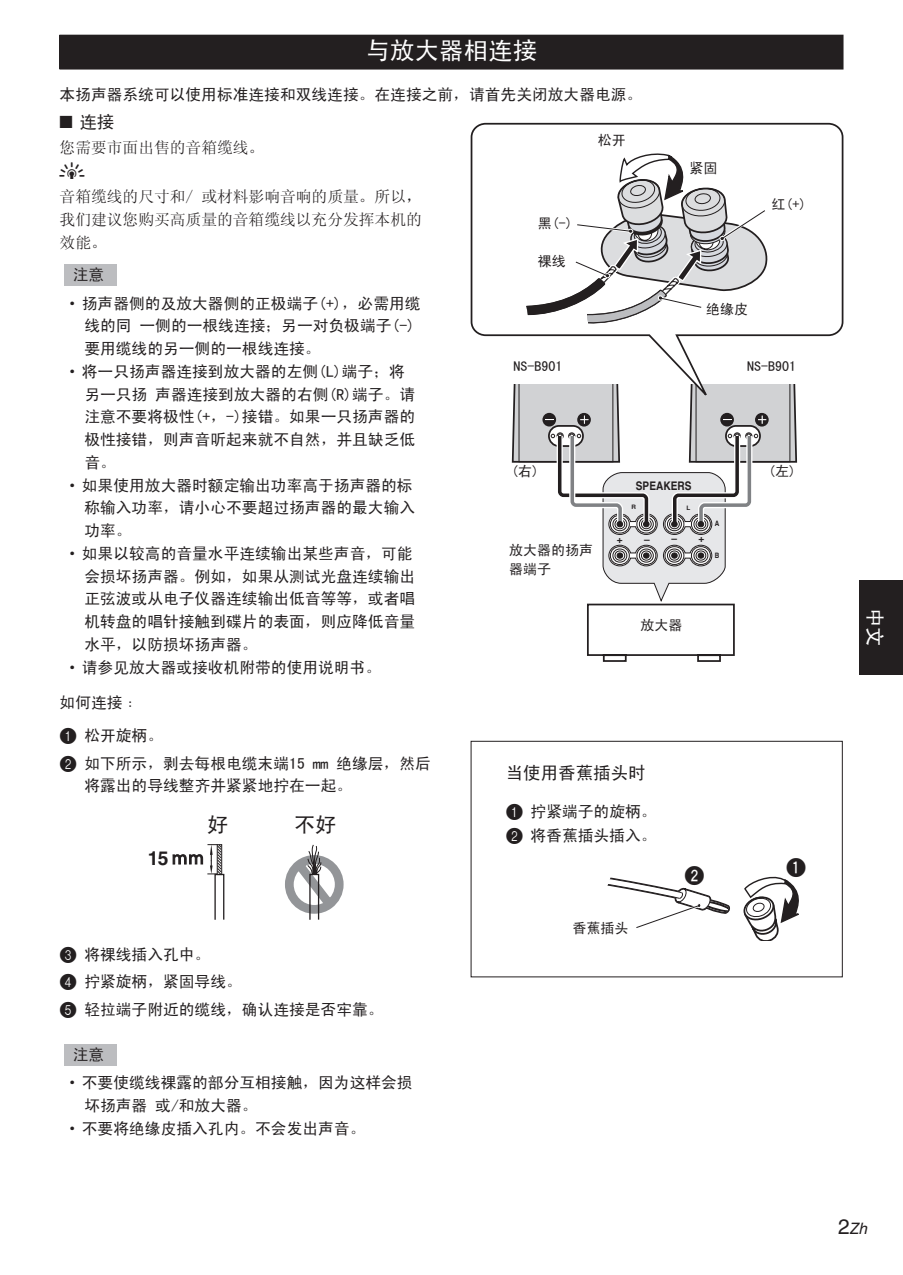
<style>
.page{position:relative;width:903px;height:1275px;background:#fff}
.page>*{position:absolute;margin:0;border:0;box-sizing:border-box;transform-origin:0 0}
.t1{font:24.5px "Sim Hei";color:#fff}
.t2{font:21px "HAV";color:#231f20}
.t3{font:700 19.6px "Numfr Invert";color:#231f20}
.t4{font:19.25px "Sim Hei";color:#fff}
.t5{font:700 19.25px "Helvetica LT Std";color:#231f20}
.t6{font:17.5px "Sim Hei";color:#231f20}
.t7{font:15.75px/28.7px "Sim Hei";color:#231f20}
.t8{font:15.75px/22.8px "Sim Sun";color:#231f20;text-align:justify}
.t9{font:italic 15.75px "Helvetica LT Std";color:#231f20}
.t10{font:14px/19.2px "Sim Hei";color:#231f20}
.t11{font:700 11.9px "Helvetica";color:#231f20;scale:.85 1}
.t12{font:700 9.8px "Helvetica";color:#231f20}
.t13{font:700 7.35px "Helvetica";color:#231f20;scale:.85 1}
.t14{font:700 6.12px "Helvetica";color:#231f20}
.s1{font-family:"Round Num";font-weight:900;font-size:17.5px}
.s2{font-family:"Helvetica";font-style:normal;font-size:21px}
</style>
<div class="page">
<div style="left:859px;top:580px;width:44px;height:94px;background:#231f20"></div>
<svg style="left:471px;top:123px;width:372px;height:214px"></svg>
<svg style="left:511px;top:150px;width:287px;height:512px"></svg>
<div style="left:60px;top:35px;width:783px;height:34px;background:#231f20"></div>
<div style="left:65px;top:264px;width:52px;height:22px;background:#bcbdc0"></div>
<div style="left:214px;top:874px;width:10px;height:46px;border:1px solid #231f20"></div>
<svg style="left:172px;top:844px;width:50px;height:31px"></svg>
<div style="left:65px;top:1044px;width:52px;height:21px;background:#bcbdc0"></div>
<svg style="left:607px;top:877px;width:123px;height:51px"></svg>
<svg style="left:743px;top:876px;width:56px;height:65px"></svg>
<div style="left:471px;top:741px;width:372px;height:236px;border:1px solid #231f20"></div>
<svg style="left:285px;top:844px;width:59px;height:74px"></svg>
<p class="t1" style="left:366px;top:38px;width:173px">与放大器相连接</p>
<p class="t7" style="left:59px;top:80px;width:584px">本扬声器系统可以使用标准连接和双线连接。在连接之前，请首先关闭放大器电源。</p>
<p class="t6" style="left:60px;top:113px;width:56px">■ 连接</p>
<p class="t8" style="left:60px;top:136px;width:206px">您需要市面出售的音箱缆线。</p>
<p class="t2" style="left:60px;top:162px;width:28px">y</p>
<p class="t8" style="left:60px;top:185px;width:364px">音箱缆线的尺寸和/ 或材料影响音响的质量。所以，我们建议您购买高质量的音箱缆线以充分发挥本机的效能。</p>
<p class="t7" style="left:65px;top:260px;width:357px;text-indent:8px">注意<br>·扬声器侧的及放大器侧的正极端子(+)，必需用缆</p>
<p class="t7" style="left:84px;top:311px;width:332px">线的同一侧的一根线连接；另一对负极端子(-)</p>
<p class="t7" style="left:84px;top:334px;width:238px">要用缆线的另一侧的一根线连接。</p>
<p class="t7" style="left:65px;top:357px;width:342px">·将一只扬声器连接到放大器的左侧(L)端子；将</p>
<p class="t7" style="left:84px;top:380px;width:332px">另一只扬声器连接到放大器的右侧(R)端子。请</p>
<p class="t7" style="left:84px;top:402px;width:332px">注意不要将极性(+，-)接错。如果一只扬声器的</p>
<p class="t7" style="left:84px;top:425px;width:332px">极性接错，则声音听起来就不自然，并且缺乏低</p>
<p class="t7" style="left:84px;top:448px;width:33px">音。</p>
<p class="t7" style="left:65px;top:471px;width:350px">·如果使用放大器时额定输出功率高于扬声器的标</p>
<p class="t7" style="left:84px;top:493px;width:332px">称输入功率，请小心不要超过扬声器的最大输入</p>
<p class="t7" style="left:84px;top:516px;width:49px">功率。</p>
<p class="t7" style="left:65px;top:539px;width:350px">·如果以较高的音量水平连续输出某些声音，可能</p>
<p class="t7" style="left:84px;top:562px;width:332px">会损坏扬声器。例如，如果从测试光盘连续输出</p>
<p class="t7" style="left:84px;top:584px;width:332px">正弦波或从电子仪器连续输出低音等等，或者唱</p>
<p class="t7" style="left:84px;top:607px;width:332px">机转盘的唱针接触到碟片的表面，则应降低音量</p>
<p class="t7" style="left:84px;top:630px;width:175px">水平，以防损坏扬声器。</p>
<p class="t7" style="left:65px;top:653px;width:318px">·请参见放大器或接收机附带的使用说明书。</p>
<p class="t7" style="left:60px;top:686px;width:105px;line-height:32.7px">如何连接﹕<br><span class="s1">1</span> 松开旋柄。</p>
<p class="t7" style="left:84px;top:752px;width:348px;line-height:22.8px;text-indent:-25px"><span class="s1">2</span> 如下所示，剥去每根电缆末端15 mm 绝缘层，然后将露出的导线整齐并紧紧地拧在一起。</p>
<p class="t10" style="left:598px;top:130px;width:29px">松开</p>
<p class="t10" style="left:689px;top:159px;width:29px">紧固</p>
<p class="t10" style="left:771px;top:195px;width:36px">红(+)</p>
<p class="t10" style="left:538px;top:213px;width:36px">黑(-)</p>
<p class="t10" style="left:538px;top:251px;width:29px">裸线</p>
<p class="t10" style="left:706px;top:300px;width:43px">绝缘皮</p>
<p class="t10" style="left:747px;top:356px;width:50px">NS-B901</p>
<p class="t10" style="left:513px;top:356px;width:50px">NS-B901</p>
<p class="t10" style="left:511px;top:461px;width:29px">(右)</p>
<p class="t10" style="left:768px;top:461px;width:29px">(左)</p>
<p class="t11" style="left:636px;top:478px;width:67px">SPEAKERS</p>
<p class="t14" style="left:631px;top:503px;width:6px">R</p>
<p class="t14" style="left:686px;top:504px;width:5px">L</p>
<p class="t13" style="left:715px;top:519px;width:7px">A</p>
<p class="t13" style="left:715px;top:551px;width:7px">B</p>
<p class="t12" style="left:617px;top:534px;width:7px">+</p>
<p class="t12" style="left:644px;top:533px;width:35px">– –</p>
<p class="t12" style="left:698px;top:533px;width:7px">+</p>
<p class="t10" style="left:509px;top:540px;width:85px">放大器的扬声器端子</p>
<p class="t10" style="left:641px;top:616px;width:43px">放大器</p>
<p class="t6" style="left:506px;top:764px;width:141px">当使用香蕉插头时</p>
<p class="t7" style="left:506px;top:799px;width:152px;line-height:24.2px"><span class="s1">1</span> 拧紧端子的旋柄。<br><span class="s1">2</span> 将香蕉插头插入。</p>
<p class="t5" style="left:148px;top:846px;width:22px">15</p>
<p class="t7" style="left:60px;top:940px;width:326px;line-height:27.7px"><span class="s1">3</span> 将裸线插入孔中。<br><span class="s1">4</span> 拧紧旋柄，紧固导线。<br><span class="s1">5</span> 轻拉端子附近的缆线，确认连接是否牢靠。</p>
<p class="t7" style="left:65px;top:1039px;width:350px;text-indent:8px">注意<br>·不要使缆线裸露的部分互相接触，因为这样会损</p>
<p class="t7" style="left:65px;top:1094px;width:302px;line-height:22.8px;text-indent:20px">坏扬声器或/和放大器。<br>·不要将绝缘皮插入孔内。不会发出声音。</p>
<p class="t10" style="left:572px;top:918px;width:57px">香蕉插头</p>
<p class="t3" style="left:685px;top:865px;width:21px">2</p>
<p class="t3" style="left:786px;top:858px;width:21px">1</p>
<p class="t4" style="left:884px;top:607px;width:40px;rotate:90deg">中文</p>
<p class="t9" style="left:838px;top:1219px;width:32px"><span class="s2">2</span>Zh</p>
</div>
